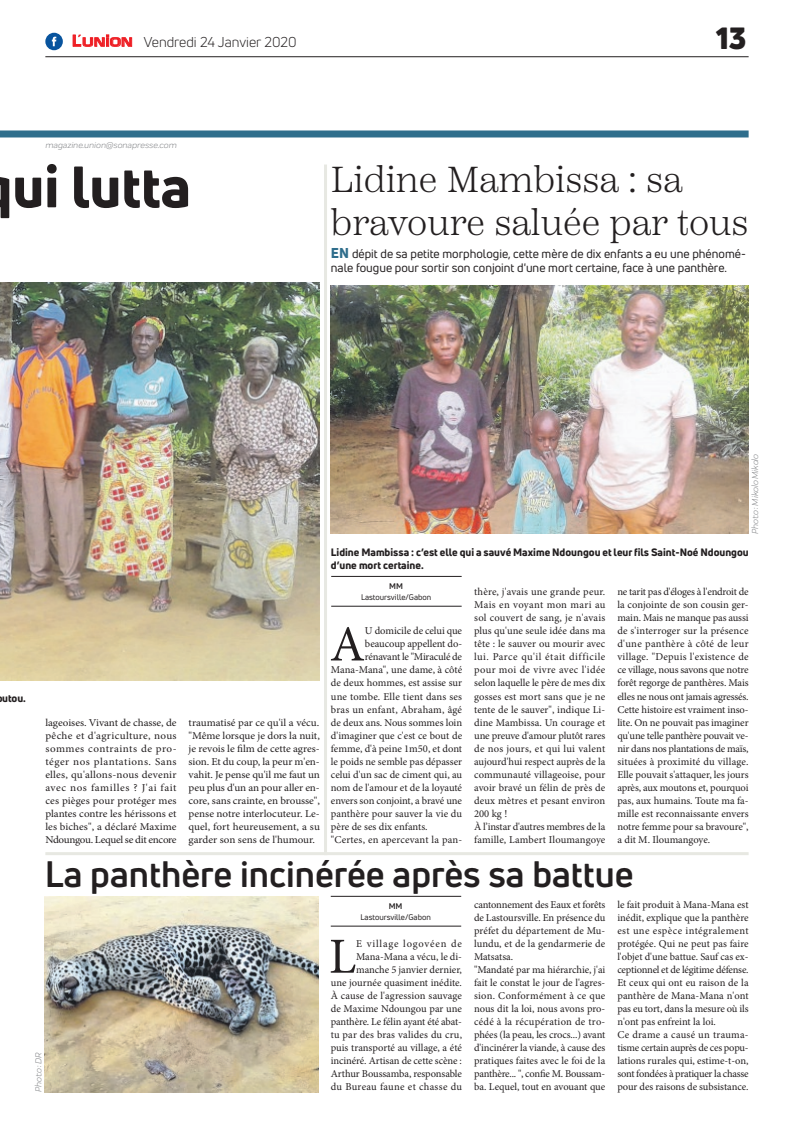
<style>
.page{position:relative;width:794px;height:1129px;background:#fff}
.page>*{position:absolute;margin:0;border:0;box-sizing:border-box;transform-origin:0 0}
.t1{font:800 57px "Uni Neue";color:#231f20}
.t2{font:50.5px "Minion Pro";color:#231f20}
.t3{font:300 36px/43.2px "Scotch Text";color:#231f20}
.t4{font:700 36px "Uni Neue";color:#231f20}
.t5{font:900 30px "Uni Neue";color:#231f20}
.t6{font:14px "Uni Neue";color:#231f20}
.t7{font:12px/14.4px "Uni Neue";color:#231f20}
.t8{font:10.5px/13px "Minion Pro";color:#231f20}
.t9{font:10.5px/13px "Minion Pro";color:#231f20;text-align:justify;scale:1.06 1}
.t10{font:800 10.5px/12.6px "Uni Neue";color:#231f20}
.t11{font:10.5px "Minion Pro";letter-spacing:.02em;color:#231f20}
.t12{font:10.5px "Minion Pro";letter-spacing:-.02em;color:#231f20}
.t13{font:italic 9px "Praktika";color:#818386}
.t14{font:8px "Uni Neue";color:#231f20}
.t15{font:700 8px "Uni Neue";color:#231f20}
.s1{font-family:"Eurostile";font-weight:600;font-size:15px;color:#ee1d23}
.s2{font-family:"Eurostile";font-weight:600;font-size:11.4px;color:#ee1d23}
.s3{font-weight:800;font-size:14px;color:#2f6e8c}
</style>
<div class="page">
<hr style="left:45px;top:56px;width:703px;height:1px;background:#231f20">
<div style="left:0;top:130px;width:748px;height:7px;background:#2f6e8c"></div>
<svg style="left:72px;top:34px;width:60px;height:13px"></svg>
<div style="left:45px;top:33px;width:18px;height:17px;background:#08549e;border-radius:50%"></div>
<svg style="left:52px;top:37px;width:4px;height:9px"></svg>
<hr style="left:331px;top:925px;width:130px;height:1px;background:#231f20">
<hr style="left:331px;top:896px;width:130px;height:1px;background:#231f20">
<img style="left:45px;top:896px;width:274px;height:195px">
<hr style="left:331px;top:605px;width:130px;height:1px;background:#231f20">
<hr style="left:331px;top:576px;width:130px;height:1px;background:#231f20">
<img style="left:331px;top:285px;width:417px;height:249px">
<img style="left:0;top:283px;width:319px;height:397px">
<hr style="left:45px;top:852px;width:703px;height:3px;background:#e7e8e2">
<hr style="left:324px;top:164px;width:3px;height:691px;background:#e7e8e2">
<h3 class="t6" style="left:72px;top:33px;width:226px"><span class="s1">L</span><span class="s2">UNION</span> Vendredi 24 Janvier 2020</h3>
<h3 class="t5" style="left:716px;top:17px;width:32px">13</h3>
<p class="t13" style="left:45px;top:139px;width:133px">magazine.union@sonapresse.com</p>
<h1 class="t1" style="left:12px;top:148px;width:180px">ui lutta</h1>
<h3 class="t3" style="left:331px;top:158px;width:419px">Lidine Mambissa : sa bravoure saluée par tous</h3>
<p class="t7" style="left:331px;top:246px;width:416px"><span class="s3">EN</span> dépit de sa petite morphologie, cette mère de dix enfants a eu une phénomé&shy;nale fougue pour sortir son conjoint d'une mort certaine, face à une panthère.</p>
<p class="t10" style="left:2px;top:692px;width:25px">utou.</p>
<p class="t9" style="left:45px;top:715px;width:125px">lageoises. Vivant de chasse, de pêche et d'agriculture, nous sommes contraints de pro&shy;téger nos plantations. Sans elles, qu'allons-nous devenir avec nos familles ? J'ai fait ces pièges pour protéger mes plantes contre les hérissons et les biches", a déclaré Maxime Ndoungou. Lequel se dit encore</p>
<p class="t9" style="left:189px;top:715px;width:125px">traumatisé par ce qu'il a vécu. "Même lorsque je dors la nuit, je revois le film de cette agres&shy;sion. Et du coup, la peur m'en&shy;vahit. Je pense qu'il me faut un peu plus d'un an pour aller en&shy;core, sans crainte, en brousse", pense notre interlocuteur. Le&shy;quel, fort heureusement, a su garder son sens de l'humour.</p>
<p class="t13" style="left:748px;top:534px;width:82px;rotate:-90deg">Photo : Mikolo Mikolo</p>
<p class="t10" style="left:331px;top:545px;width:419px">Lidine Mambissa : c’est elle qui a sauvé Maxime Ndoungou et leur fils Saint-Noé Ndoungou d’une mort certaine.</p>
<p class="t15" style="left:389px;top:581px;width:15px">MM</p>
<p class="t14" style="left:361px;top:592px;width:72px">Lastoursville/Gabon</p>
<h2 class="t2" style="left:330px;top:610px;width:37px">A</h2>
<p class="t8" style="left:365px;top:624px;width:99px">U domicile de celui que</p>
<p class="t8" style="left:365px;top:637px;width:99px">beaucoup appellent do-</p>
<p class="t12" style="left:365px;top:650px;width:99px">rénavant le "Miraculé de</p>
<p class="t8" style="left:331px;top:663px;width:133px">Mana-Mana", une dame, à côté</p>
<p class="t8" style="left:331px;top:676px;width:133px">de deux hommes, est assise sur</p>
<p class="t11" style="left:331px;top:689px;width:133px">une tombe. Elle tient dans ses</p>
<p class="t11" style="left:331px;top:702px;width:133px">bras un enfant, Abraham, âgé</p>
<p class="t8" style="left:331px;top:715px;width:133px">de deux ans. Nous sommes loin</p>
<p class="t8" style="left:331px;top:728px;width:133px">d'imaginer que c'est ce bout de</p>
<p class="t8" style="left:331px;top:741px;width:133px">femme, d'à peine 1m50, et dont</p>
<p class="t8" style="left:331px;top:754px;width:133px">le poids ne semble pas dépasser</p>
<p class="t8" style="left:331px;top:767px;width:133px">celui d'un sac de ciment qui, au</p>
<p class="t8" style="left:331px;top:780px;width:133px">nom de l'amour et de la loyauté</p>
<p class="t8" style="left:331px;top:793px;width:133px">envers son conjoint, a bravé une</p>
<p class="t8" style="left:331px;top:806px;width:133px">panthère pour sauver la vie du</p>
<p class="t8" style="left:331px;top:819px;width:98px">père de ses dix enfants.</p>
<p class="t8" style="left:331px;top:832px;width:133px">"Certes, en apercevant la pan-</p>
<p class="t8" style="left:474px;top:585px;width:133px">thère, j'avais une grande peur.<br>Mais en voyant mon mari au sol couvert de sang, je n'avais plus qu'une seule idée dans ma tête : le sauver ou mourir avec lui. Parce qu'il était difficile pour moi de vivre avec l'idée selon laquelle le père de mes dix gosses est mort sans que je ne tente de le sauver", indique Li&shy;dine Mambissa. Un courage et une preuve d'amour plutôt rares de nos jours, et qui lui valent aujourd'hui respect auprès de la communauté villageoise, pour avoir bravé un félin de près de deux mètres et pesant environ<br>200 kg !<br>À l’instar d'autres membres de la famille, Lambert Iloumangoye</p>
<p class="t8" style="left:617px;top:585px;width:133px;text-align:justify">ne tarit pas d'éloges à l'endroit de la conjointe de son cousin ger&shy;main. Mais ne manque pas aussi de s'interroger sur la présence d'une panthère à côté de leur village. "Depuis l'existence de ce village, nous savons que notre forêt regorge de panthères. Mais elles ne nous ont jamais agressés.<br>Cette histoire est vraiment inso&shy;lite. On ne pouvait pas imaginer qu'une telle panthère pouvait ve&shy;nir dans nos plantations de maïs, situées à proximité du village.<br>Elle pouvait s'attaquer, les jours après, aux moutons et, pourquoi pas, aux humains. Toute ma fa&shy;mille est reconnaissante envers notre femme pour sa bravoure", a dit M. Iloumangoye.</p>
<h3 class="t4" style="left:45px;top:851px;width:590px">La panthère incinérée après sa battue</h3>
<p class="t15" style="left:389px;top:901px;width:15px">MM</p>
<p class="t14" style="left:360px;top:911px;width:72px">Lastoursville/Gabon</p>
<p class="t8" style="left:474px;top:897px;width:133px">cantonnement des Eaux et forêts de Lastoursville. En présence du préfet du département de Mu&shy;lundu, et de la gendarmerie de<br>Matsatsa.<br>"Mandaté par ma hiérarchie, j'ai fait le constat le jour de l'agres&shy;sion. Conformément à ce que nous dit la loi, nous avons pro&shy;cédé à la récupération de tro&shy;phées (la peau, les crocs...) avant d'incinérer la viande, à cause des pratiques faites avec le foi de la panthère... ", confie M. Boussam&shy;ba. Lequel, tout en avouant que</p>
<p class="t8" style="left:617px;top:897px;width:133px">le fait produit à Mana-Mana est inédit, explique que la panthère est une espèce intégralement protégée. Qui ne peut pas faire l'objet d'une battue. Sauf cas ex&shy;ceptionnel et de légitime défense.<br>Et ceux qui ont eu raison de la panthère de Mana-Mana n'ont pas eu tort, dans la mesure où ils n'ont pas enfreint la loi.<br>Ce drame a causé un trauma&shy;tisme certain auprès de ces popu&shy;lations rurales qui, estime-t-on, sont fondées à pratiquer la chasse pour des raisons de subsistance.</p>
<p class="t8" style="left:331px;top:936px;width:133px;text-align:right">E village logovéen de<br>Mana-Mana a vécu, le di&shy;manche 5 janvier dernier,<br>une journée quasiment inédite.<br>À cause de l'agression sauvage de Maxime Ndoungou par une panthère. Le félin ayant été abat&shy;tu par des bras valides du cru, puis transporté au village, a été incinéré. Artisan de cette scène :<br>Arthur Boussamba, responsable du Bureau faune et chasse du</p>
<h2 class="t2" style="left:329px;top:922px;width:29px">L</h2>
<p class="t13" style="left:32px;top:1091px;width:41px;rotate:-90deg">Photo : DR</p>
</div>
